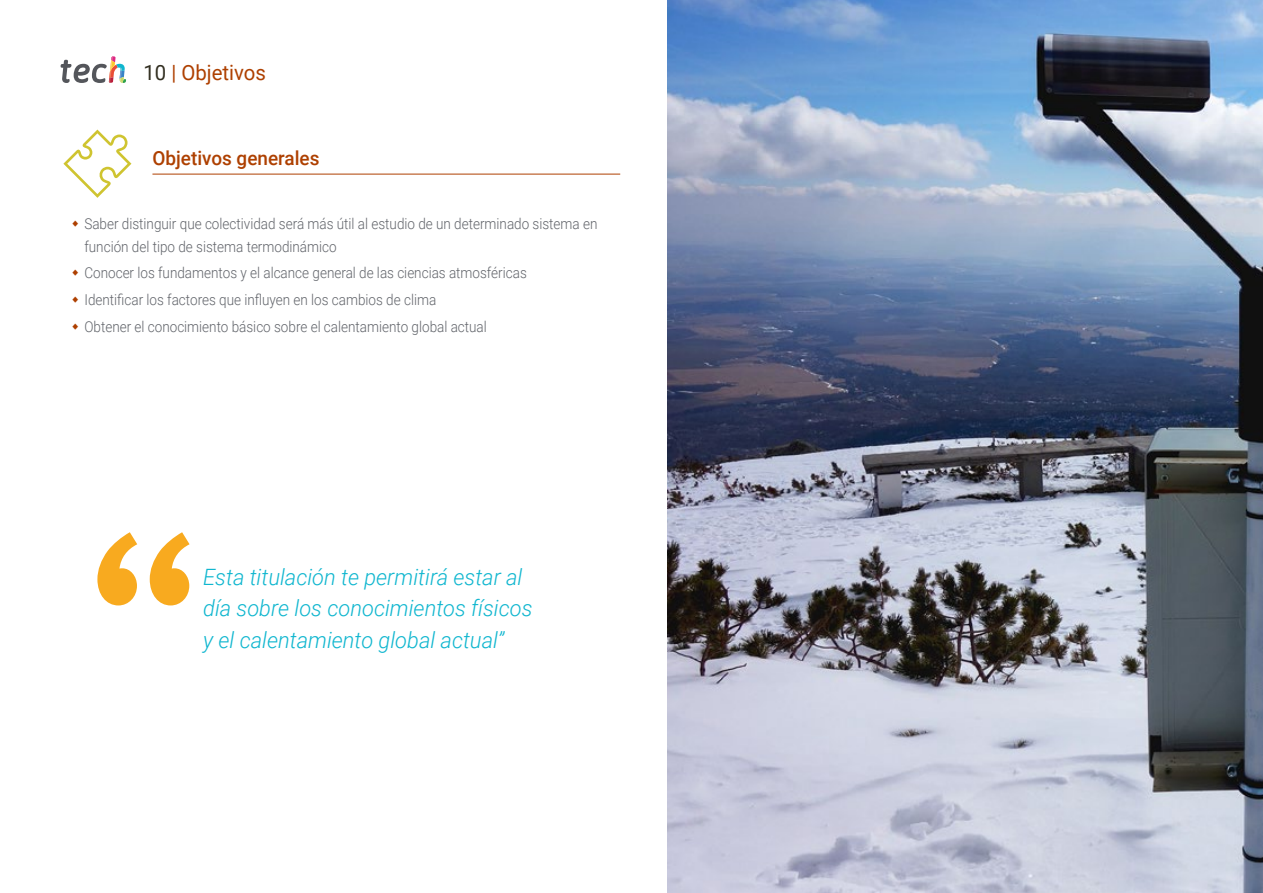
<style>
.page{position:relative;width:1263px;height:893px;background:#fff}
.page>*{position:absolute;margin:0;border:0;box-sizing:border-box;transform-origin:0 0}
.t1{font:italic 300 22.5px/31.5px "Roboto";color:#0fb6cf}
.t2{font:21px "Roboto";color:#ae4000}
.t3{font:500 19.5px "Roboto";color:#ae4000}
.t4{font:300 15px/26.7px "Roboto";color:#61646a;scale:.9 1}
.s1{color:#312e20}
</style>
<div class="page">
<hr style="left:152px;top:174px;width:468px;height:1px;background:#ae4000">
<svg style="left:63px;top:130px;width:68px;height:68px"></svg>
<svg style="left:61px;top:56px;width:65px;height:27px"></svg>
<svg style="left:97px;top:532px;width:93px;height:73px"></svg>
<img style="left:667px;top:0;width:596px;height:893px">
<h2 class="t2" style="left:144px;top:57px;width:124px"><span class="s1">10</span> | Objetivos</h2>
<h3 class="t3" style="left:152px;top:144px;width:169px">Objetivos generales</h3>
<p class="t4" style="left:84px;top:212px;width:571px;line-height:22.5px">Saber distinguir que colectividad será más útil al estudio de un determinado sistema en función del tipo de sistema termodinámico</p>
<p class="t4" style="left:84px;top:259px;width:493px">Conocer los fundamentos y el alcance general de las ciencias atmosféricas<br>Identificar los factores que influyen en los cambios de clima<br>Obtener el conocimiento básico sobre el calentamiento global actual</p>
<h1 class="t1" style="left:203px;top:560px;width:331px">Esta titulación te permitirá estar al día sobre los conocimientos físicos y el calentamiento global actual”</h1>
</div>
